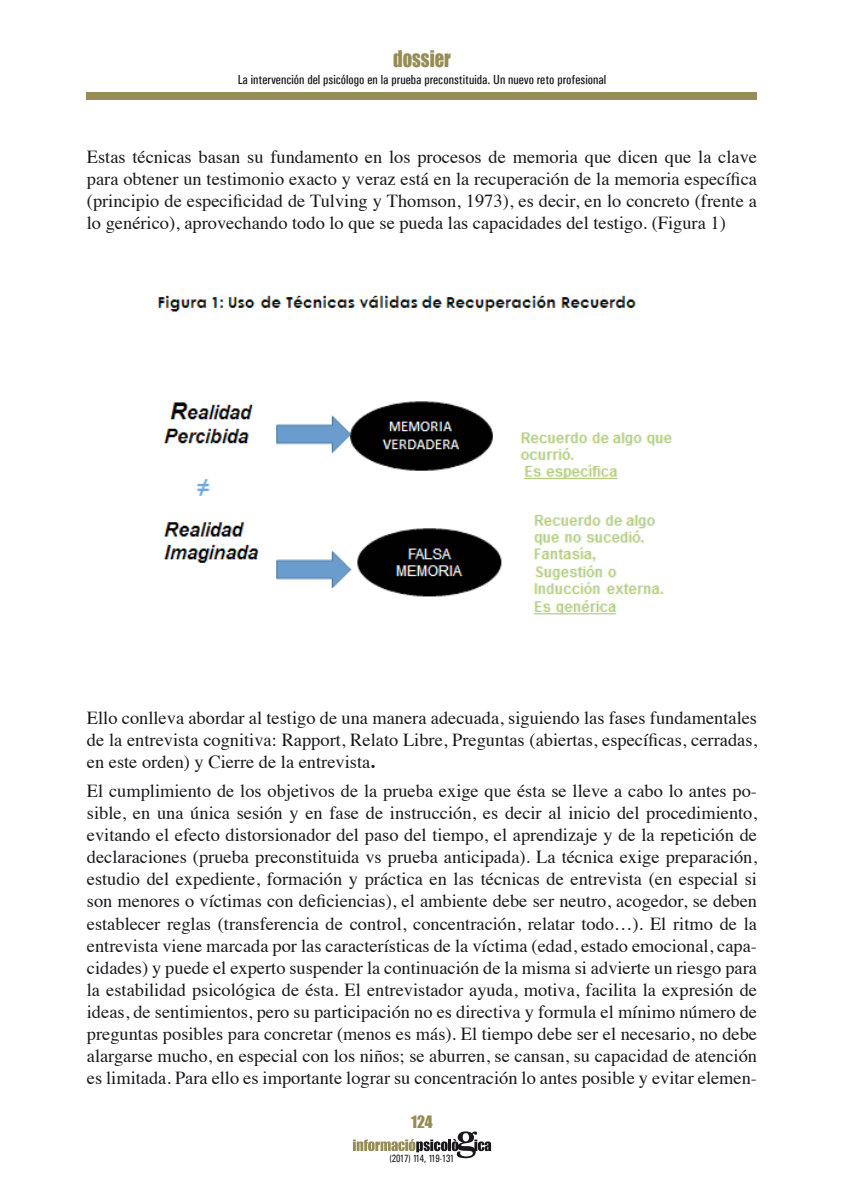
<style>
.page{position:relative;width:844px;height:1191px;background:#fff}
.page>*{position:absolute;margin:0;border:0;box-sizing:border-box;transform-origin:0 0}
.t1{font:21px "Impact";color:#968c56;scale:.88 1}
.t2{font:18.38px/22.1px "Times";color:#1a171c;text-align:justify}
.t3{font:15.75px "Impact";color:#968c56}
.t4{font:13.12px "Univers Condensed";color:#1a171c}
.t5{font:10.5px "Univers Condensed";color:#1a171c;scale:.9 1}
.s1{font-weight:700}
</style>
<div class="page">
<div style="left:87px;top:92px;width:669px;height:7px;background:#968c56"></div>
<svg style="left:353px;top:1131px;width:138px;height:27px"></svg>
<img style="left:157px;top:295px;width:515px;height:320px">
<p class="t1" style="left:393px;top:42px;width:67px">dossier</p>
<p class="t4" style="left:237px;top:71px;width:370px">La intervención del psicólogo en la prueba preconstituida. Un nuevo reto profesional</p>
<p class="t2" style="left:87px;top:144px;width:671px">Estas técnicas basan su fundamento en los procesos de memoria que dicen que la clave para obtener un testimonio exacto y veraz está en la recuperación de la memoria específica (principio de especificidad de Tulving y Thomson, 1973), es decir, en lo concreto (frente a lo genérico), aprovechando todo lo que se pueda las capacidades del testigo. (Figura 1)</p>
<p class="t2" style="left:87px;top:705px;width:671px">Ello conlleva abordar al testigo de una manera adecuada, siguiendo las fases fundamentales de la entrevista cognitiva: Rapport, Relato Libre, Preguntas (abiertas, específicas, cerradas, en este orden) y Cierre de la entrevista<span class="s1">.</span></p>
<p class="t2" style="left:87px;top:778px;width:671px">El cumplimiento de los objetivos de la prueba exige que ésta se lleve a cabo lo antes po&shy;sible, en una única sesión y en fase de instrucción, es decir al inicio del procedimiento, evitando el efecto distorsionador del paso del tiempo, el aprendizaje y de la repetición de declaraciones (prueba preconstituida vs prueba anticipada). La técnica exige preparación, estudio del expediente, formación y práctica en las técnicas de entrevista (en especial si son menores o víctimas con deficiencias), el ambiente debe ser neutro, acogedor, se deben establecer reglas (transferencia de control, concentración, relatar todo…). El ritmo de la entrevista viene marcada por las características de la víctima (edad, estado emocional, capa&shy;cidades) y puede el experto suspender la continuación de la misma si advierte un riesgo para la estabilidad psicológica de ésta. El entrevistador ayuda, motiva, facilita la expresión de ideas, de sentimientos, pero su participación no es directiva y formula el mínimo número de preguntas posibles para concretar (menos es más). El tiempo debe ser el necesario, no debe alargarse mucho, en especial con los niños; se aburren, se cansan, su capacidad de atención es limitada. Para ello es importante lograr su concentración lo antes posible y evitar elemen-</p>
<p class="t3" style="left:411px;top:1109px;width:23px">124</p>
<p class="t5" style="left:389px;top:1152px;width:73px">(2017) 114, 119-131</p>
</div>
